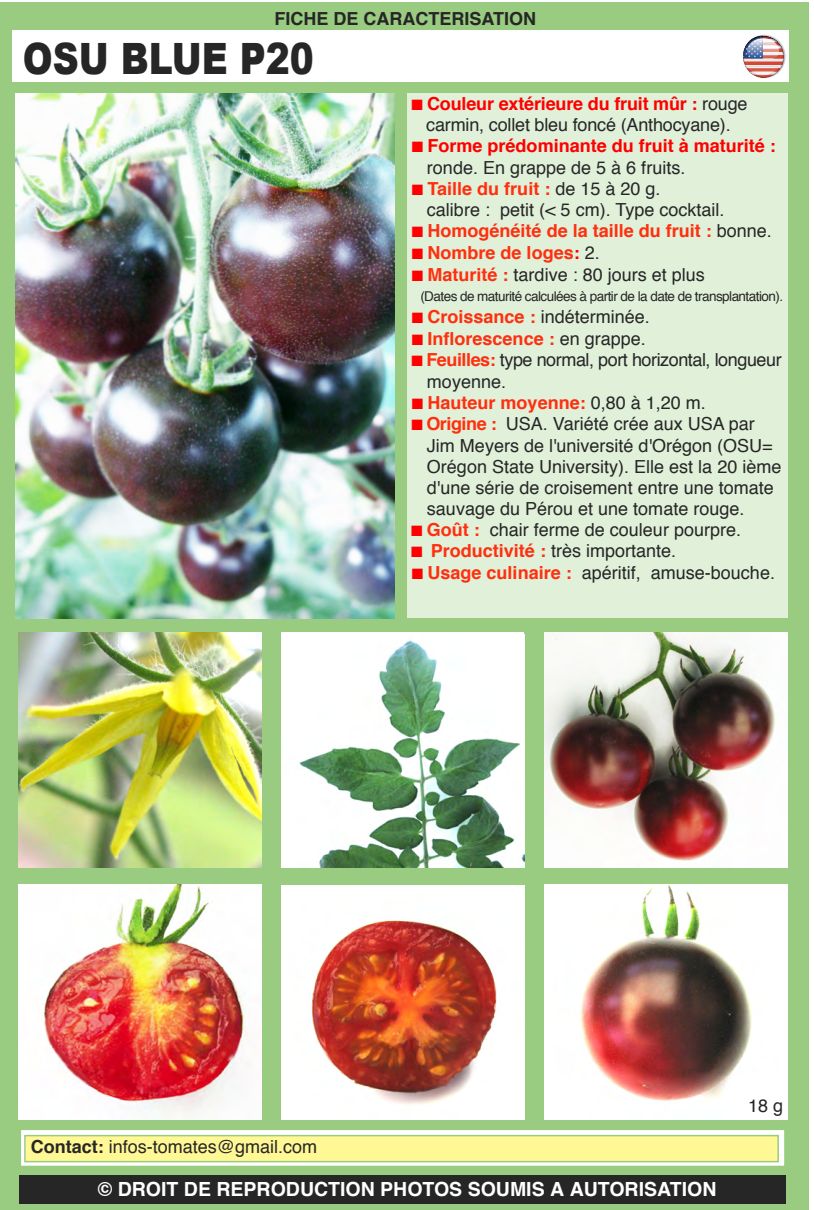
<style>
.page{position:relative;width:814px;height:1210px;background:#fff}
.page>*{position:absolute;margin:0;border:0;box-sizing:border-box;transform-origin:0 0}
.t1{font:900 43.2px "Arial";color:#272627;scale:.83 1}
.t2{font:700 19.5px "Helvetica";color:#fff}
.t3{font:18px/21.1px "Helvetica";color:#272627}
.t4{font:700 18px "Helvetica";color:#ff2f0f}
.t5{font:700 18px/21.6px "Helvetica";color:#f00}
.t6{font:18px/21.6px "Helvetica";letter-spacing:-.025em;color:#272627}
.t7{font:700 18px "Helvetica";color:#272627}
.t8{font:13.5px "Helvetica";letter-spacing:-.04em;color:#272627}
.s1{color:#f00}
.s2{font-weight:700;color:#f00}
.s3{font-weight:400;color:#272627}
.s4{font-weight:700;color:#ff2f0f}
.s5{font-weight:700}
</style>
<div class="page">
<div style="left:0;top:3px;width:808px;height:1207px;background:#99cc80"></div>
<div style="left:12px;top:31px;width:776px;height:51px;background:#fff"></div>
<div style="left:19px;top:1175px;width:766px;height:29px;background:#272627"></div>
<img style="left:16px;top:93px;width:378px;height:526px">
<img style="left:19px;top:632px;width:242px;height:235px">
<img style="left:281px;top:634px;width:243px;height:233px">
<img style="left:19px;top:885px;width:242px;height:235px">
<img style="left:281px;top:885px;width:243px;height:235px">
<img style="left:544px;top:632px;width:242px;height:235px">
<img style="left:544px;top:885px;width:242px;height:235px">
<svg style="left:743px;top:35px;width:42px;height:43px"></svg>
<svg style="left:23px;top:1132px;width:759px;height:32px;fill:#fff"></svg>
<div style="left:20px;top:1129px;width:765px;height:38px;border:2px solid #99cc80"></div>
<div style="left:26px;top:1136px;width:751px;height:25px;background:#fff894"></div>
<div style="left:24px;top:1135px;width:754px;height:27px;border:2px solid #99cc80"></div>
<div style="left:407px;top:93px;width:380px;height:524px;background:#e0f0d9"></div>
<p class="t7" style="left:274px;top:11px;width:263px">FICHE DE CARACTERISATION</p>
<h1 class="t1" style="left:23px;top:26px;width:352px">OSU BLUE P20</h1>
<p class="t3" style="left:411px;top:94px;width:337px;line-height:21.6px;text-align:center"><span class="s1">■</span> <span class="s2">Couleur extérieure du fruit mûr :</span> rouge carmin, collet bleu foncé (Anthocyane).</p>
<p class="t5" style="left:427px;top:137px;width:350px;text-indent:-15px">■ Forme prédominante du fruit à maturité : <span class="s3">ronde. En grappe de 5 à 6 fruits.</span></p>
<p class="t3" style="left:427px;top:179px;width:299px;line-height:21.6px;text-indent:-15px"><span class="s1">■</span> <span class="s4">Taille du fruit :</span> de 15 à 20 g.<br>calibre : petit (&lt; 5 cm). Type cocktail.</p>
<p class="t4" style="left:412px;top:224px;width:361px"><span class="s1">■</span> Homogénéité de la taille du fruit : <span class="s3">bonne.</span></p>
<p class="t4" style="left:412px;top:245px;width:189px"><span class="s1">■</span> Nombre de loges<span class="s1">:</span> <span class="s3">2.</span></p>
<p class="t3" style="left:412px;top:265px;width:294px"><span class="s1">■</span> <span class="s4">Maturité :</span> tardive : 80 jours et plus</p>
<p class="t8" style="left:420px;top:291px;width:364px">(Dates de maturité calculées à partir de la date de transplantation).</p>
<p class="t3" style="left:412px;top:308px;width:239px"><span class="s1">■</span> <span class="s4">Croissance :</span> indéterminée.</p>
<p class="t4" style="left:412px;top:331px;width:235px"><span class="s1">■</span> Inflorescence : <span class="s3">en grappe.</span></p>
<p class="t6" style="left:427px;top:351px;width:356px;text-indent:-15px"><span class="s1">■</span> <span class="s4">Feuilles:</span> type normal, port horizontal, longueur moyenne.</p>
<p class="t4" style="left:412px;top:395px;width:295px"><span class="s1">■</span> Hauteur moyenne: <span class="s3">0,80 à 1,20 m.</span></p>
<p class="t3" style="left:427px;top:415px;width:356px;text-indent:-15px"><span class="s1">■</span> <span class="s4">Origine :</span> USA. Variété crée aux USA par Jim Meyers de l'université d'Orégon (OSU= Orégon State University). Elle est la 20 ième d'une série de croisement entre une tomate sauvage du Pérou et une tomate rouge.</p>
<p class="t3" style="left:411px;top:520px;width:331px"><span class="s1">■</span> <span class="s4">Goût :</span> chair ferme de couleur pourpre.</p>
<p class="t3" style="left:411px;top:542px;width:266px"><span class="s1">■</span> <span class="s4">Productivité :</span> très importante.</p>
<p class="t3" style="left:412px;top:563px;width:364px"><span class="s1">■</span> <span class="s4">Usage culinaire :</span> apéritif, amuse-bouche.</p>
<p class="t3" style="left:31px;top:1137px;width:288px"><span class="s5">Contact:</span> infos-tomates@gmail.com</p>
<p class="t3" style="left:747px;top:1097px;width:37px">18 g</p>
<p class="t2" style="left:98px;top:1181px;width:619px">© DROIT DE REPRODUCTION PHOTOS SOUMIS A AUTORISATION</p>
</div>
